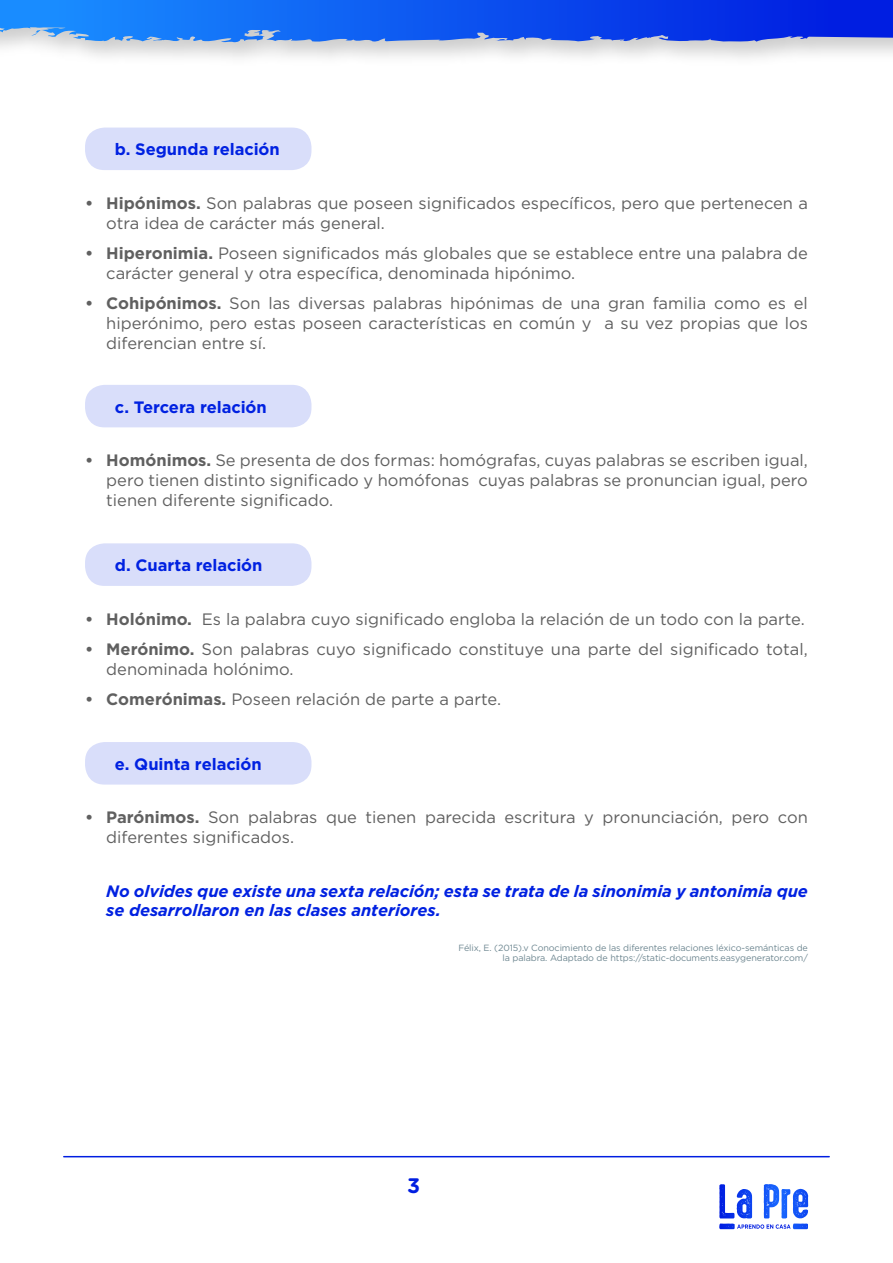
<style>
.page{position:relative;width:893px;height:1263px;background:#fff}
.page>*{position:absolute;margin:0;border:0;box-sizing:border-box;transform-origin:0 0}
.t1{font:700 21px "Gotham Rounded";color:#001ee1}
.t2{font:16.5px/19.8px "Gotham";color:#606060}
.t3{font:italic 700 16.5px/19.8px "Gotham";color:#0021e1}
.t4{font:700 16.5px "Gotham";letter-spacing:-.005em;color:#0021e1}
.t5{font:9px/10.8px "Gotham";letter-spacing:-.01em;color:#6e8791;text-align:right}
.s1{font-weight:700}
</style>
<div class="page">
<img style="left:0;top:0;width:893px;height:58px">
<svg style="left:0;top:0;width:373px;height:43px;background:#2d84f4"></svg>
<hr style="left:64px;top:1156px;width:765px;height:1px;background:#001ee1">
<svg style="left:737px;top:1224px;width:54px;height:5px"></svg>
<svg style="left:764px;top:1184px;width:15px;height:34px"></svg>
<div style="left:85px;top:128px;width:226px;height:42px;background:#d9defa;border-radius:20px"></div>
<div style="left:85px;top:385px;width:226px;height:42px;background:#d9defa;border-radius:20px"></div>
<div style="left:85px;top:543px;width:226px;height:43px;background:#d9defa;border-radius:20px"></div>
<div style="left:85px;top:742px;width:226px;height:42px;background:#d9defa;border-radius:20px"></div>
<p class="t4" style="left:115px;top:139px;width:166px">b. Segunda relación</p>
<p class="t2" style="left:106px;top:193px;width:703px;text-indent:-21px"><span class="s1">• Hipónimos.</span> Son palabras que poseen significados específicos, pero que pertenecen a otra idea de carácter más general.</p>
<p class="t2" style="left:106px;top:243px;width:703px;text-indent:-21px"><span class="s1">• Hiperonimia.</span> Poseen significados más globales que se establece entre una palabra de carácter general y otra específica, denominada hipónimo.</p>
<p class="t2" style="left:106px;top:293px;width:703px;text-align:justify;text-indent:-21px"><span class="s1">• Cohipónimos.</span> Son las diversas palabras hipónimas de una gran familia como es el hiperónimo, pero estas poseen características en común y a su vez propias que los diferencian entre sí.</p>
<p class="t4" style="left:115px;top:396px;width:153px">c. Tercera relación</p>
<p class="t2" style="left:106px;top:450px;width:703px;text-align:justify;text-indent:-21px"><span class="s1">• Homónimos.</span> Se presenta de dos formas: homógrafas, cuyas palabras se escriben igual, pero tienen distinto significado y homófonas cuyas palabras se pronuncian igual, pero tienen diferente significado.</p>
<p class="t4" style="left:115px;top:554px;width:149px">d. Cuarta relación</p>
<p class="t2" style="left:85px;top:608px;width:721px"><span class="s1">• Holónimo.</span> Es la palabra cuyo significado engloba la relación de un todo con la parte.</p>
<p class="t2" style="left:106px;top:639px;width:703px;text-indent:-21px"><span class="s1">• Merónimo.</span> Son palabras cuyo significado constituye una parte del significado total, denominada holónimo.</p>
<p class="t2" style="left:85px;top:689px;width:418px"><span class="s1">• Comerónimas.</span> Poseen relación de parte a parte.</p>
<p class="t4" style="left:115px;top:753px;width:148px">e. Quinta relación</p>
<p class="t2" style="left:106px;top:807px;width:703px;text-indent:-21px"><span class="s1">• Parónimos.</span> Son palabras que tienen parecida escritura y pronunciación, pero con diferentes significados.</p>
<p class="t3" style="left:106px;top:881px;width:703px">No olvides que existe una sexta relación; esta se trata de la sinonimia y antonimia que se desarrollaron en las clases anteriores.</p>
<p class="t5" style="left:458px;top:942px;width:351px">Félix, E. (2015).v Conocimiento de las diferentes relaciones léxico-semánticas de la palabra. Adaptado de https://static-documents.easygenerator.com/</p>
<p class="t1" style="left:407px;top:1170px;width:15px">3</p>
</div>
